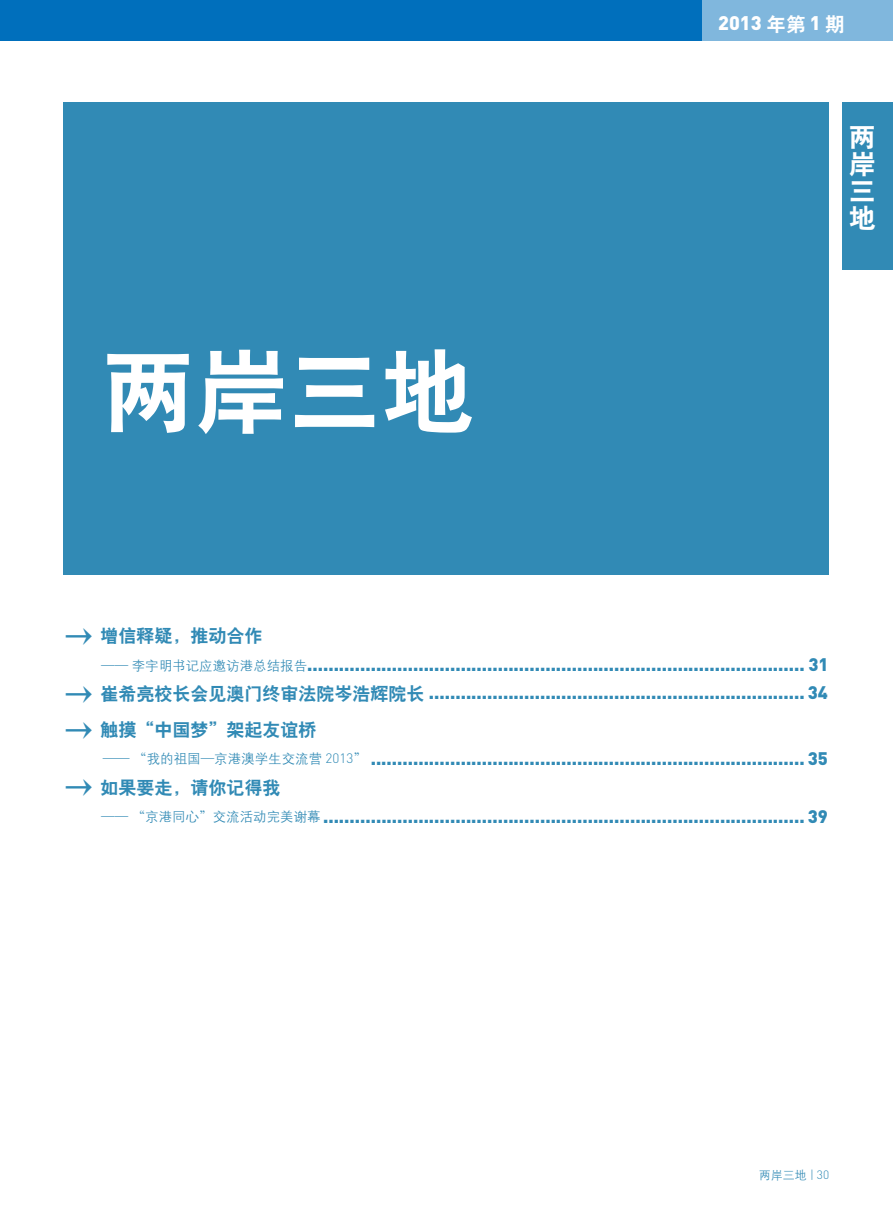
<style>
.page{position:relative;width:893px;height:1212px;background:#fff}
.page>*{position:absolute;margin:0;border:0;box-sizing:border-box;transform-origin:0 0}
.t1{font:93px "H Yb 2 gj";color:#fff}
.t2{font:27px/27px "H Yb 2 gj";color:#fff;text-align:justify}
.t3{font:900 19.5px "DIN";color:#fff}
.t4{font:900 18px "DIN";color:#318ab5}
.t5{font:18px "H Yb 2 gj";color:#318ab5}
.t6{font:12px "H Yg 2 gj";color:#318ab5}
.s1{font-family:"H Yb 2 gj";font-weight:400}
.s2{font-size:30px}
.s3{font-family:"H Yg 2 gj";font-weight:400;font-size:13.5px}
.s4{font-family:"H Yb 2 gj";font-weight:400;font-size:30px}
.s5{font-weight:300;font-size:13.5px}
.s6{font-family:"DIN";font-weight:300}
</style>
<div class="page">
<div style="left:842px;top:102px;width:51px;height:168px;background:#318ab5"></div>
<div style="left:702px;top:0;width:191px;height:41px;background:#80b7dd"></div>
<div style="left:0;top:0;width:702px;height:41px;background:#006fbc"></div>
<div style="left:64px;top:102px;width:765px;height:472px;background:#318ab5"></div>
<p class="t3" style="left:718px;top:10px;width:128px">2013 <span class="s1">年第</span> 1 <span class="s1">期</span></p>
<h1 class="t1" style="left:102px;top:345px;width:373px">两岸三地</h1>
<h2 class="t2" style="left:849px;top:123px;width:28px">两岸三地</h2>
<p class="t5" style="left:64px;top:627px;width:200px"><span class="s2">→</span> 增信释疑，推动合作</p>
<p class="t4" style="left:101px;top:653px;width:729px"><span class="s3">—— 李宇明书记应邀访港总结报告</span>.............................................................................................. 31</p>
<p class="t4" style="left:64px;top:680px;width:766px"><span class="s4">→</span> <span class="s1">崔希亮校长会见澳门终审法院岑浩辉院长</span> ....................................................................... 34</p>
<p class="t5" style="left:64px;top:720px;width:254px"><span class="s2">→</span> 触摸“中国梦”架起友谊桥</p>
<p class="t4" style="left:103px;top:746px;width:727px"><span class="s3">—— “我的祖国—京港澳学生交流营</span> <span class="s5">2013</span><span class="s3">”</span> .................................................................................. 35</p>
<p class="t5" style="left:64px;top:778px;width:218px"><span class="s2">→</span> 如果要走，请你记得我</p>
<p class="t4" style="left:101px;top:804px;width:728px"><span class="s3">—— “京港同心”交流活动完美谢幕</span> ........................................................................................... 39</p>
<p class="t6" style="left:759px;top:1167px;width:72px">两岸三地 <span class="s6">| 30</span></p>
</div>
